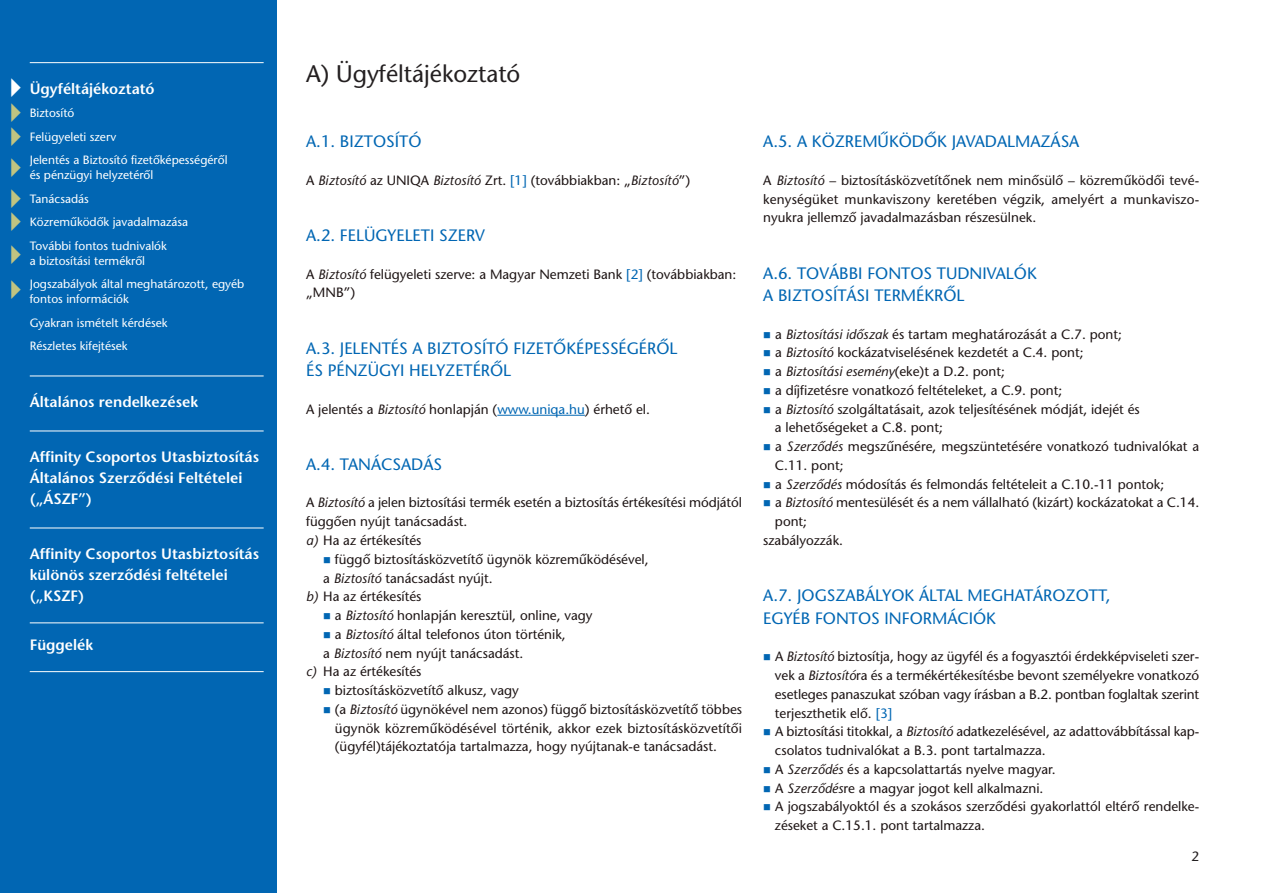
<style>
.page{position:relative;width:1263px;height:893px;background:#fff}
.page>*{position:absolute;margin:0;border:0;box-sizing:border-box;transform-origin:0 0}
.t1{font:24px "ITC Stone Sans M";color:#231f20}
.t2{font:16.5px "ITC Stone Sans M";color:#0166b3}
.t3{font:15px/21px "ITC Stone Sans M Semi";color:#fff}
.t4{font:13.5px/18.8px "ITC Stone Sans M";color:#1d1414}
.t5{font:italic 13.5px "ITC Stone Sans M";color:#1d1414}
.t6{font:13.5px "ITC Stone Sans M";color:#231f20}
.t7{font:12px/15px "ITC Stone Sans M";color:#fff}
.s1{font-style:italic}
.s2{color:#0166b3}
.s3{font-style:normal}
</style>
<div class="page">
<hr style="left:497px;top:415px;width:88px;height:1px;background:#0166b3">
<div style="left:0;top:0;width:276px;height:893px;background:#0166b3"></div>
<hr style="left:30px;top:62px;width:234px;height:1px;background:#fff">
<hr style="left:30px;top:376px;width:234px;height:1px;background:#fff">
<hr style="left:30px;top:431px;width:234px;height:1px;background:#fff">
<hr style="left:30px;top:528px;width:234px;height:1px;background:#fff">
<hr style="left:30px;top:622px;width:234px;height:1px;background:#fff">
<hr style="left:30px;top:671px;width:234px;height:1px;background:#fff">
<p class="t3" style="left:30px;top:80px;width:126px">Ügyféltájékoztató</p>
<p class="t7" style="left:30px;top:107px;width:46px">Biztosító</p>
<p class="t7" style="left:30px;top:130px;width:88px">Felügyeleti szerv</p>
<p class="t7" style="left:30px;top:154px;width:199px">Jelentés a Biztosító fizetőképességéről és pénzügyi helyzetéről</p>
<p class="t7" style="left:30px;top:192px;width:61px">Tanácsadás</p>
<p class="t7" style="left:30px;top:216px;width:160px">Közreműködők javadalmazása</p>
<p class="t7" style="left:30px;top:239px;width:139px">További fontos tudnivalók a biztosítási termékről</p>
<p class="t7" style="left:30px;top:278px;width:216px">Jogszabályok által meghatározott, egyéb fontos információk</p>
<p class="t7" style="left:30px;top:316px;width:139px">Gyakran ismételt kérdések</p>
<p class="t7" style="left:30px;top:340px;width:99px">Részletes kifejtések</p>
<p class="t3" style="left:30px;top:393px;width:170px">Általános rendelkezések</p>
<p class="t3" style="left:30px;top:448px;width:231px">Affinity Csoportos Utasbiztosítás<br>Általános Szerződési Feltételei („ÁSZF”)</p>
<p class="t3" style="left:30px;top:545px;width:231px">Affinity Csoportos Utasbiztosítás különös szerződési feltételei („KSZF)</p>
<p class="t3" style="left:30px;top:636px;width:65px">Függelék</p>
<p class="t1" style="left:306px;top:64px;width:216px">A) Ügyféltájékoztató</p>
<p class="t2" style="left:306px;top:135px;width:117px">A.1. BIZTOSÍTÓ</p>
<p class="t4" style="left:306px;top:172px;width:386px">A <span class="s1">Biztosító</span> az UNIQA <span class="s1">Biztosító</span> Zrt. <span class="s2">[1]</span> (továbbiakban: „<span class="s1">Biztosító</span>”)</p>
<p class="t2" style="left:306px;top:229px;width:180px">A.2. FELÜGYELETI SZERV</p>
<p class="t4" style="left:306px;top:266px;width:432px">A <span class="s1">Biztosító</span> felügyeleti szerve: a Magyar Nemzeti Bank <span class="s2">[2]</span> (továbbiakban: „MNB”)</p>
<p class="t2" style="left:306px;top:342px;width:373px">A.3. JELENTÉS A BIZTOSÍTÓ FIZETŐKÉPESSÉGÉRŐL</p>
<p class="t2" style="left:306px;top:364px;width:207px">ÉS PÉNZÜGYI HELYZETÉRŐL</p>
<p class="t4" style="left:306px;top:401px;width:345px">A jelentés a <span class="s1">Biztosító</span> honlapján (<span class="s2">www.uniqa.hu</span>) érhető el.</p>
<p class="t2" style="left:306px;top:458px;width:137px">A.4. TANÁCSADÁS</p>
<p class="t4" style="left:306px;top:495px;width:437px">A <span class="s1">Biztosító</span> a jelen biztosítási termék esetén a biztosítás értékesítési módjától függően nyújt tanácsadást.</p>
<p class="t4" style="left:306px;top:532px;width:117px"><span class="s1">a)</span> Ha az értékesítés</p>
<p class="t4" style="left:323px;top:551px;width:327px"><span class="s2">■</span> függő biztosításközvetítő ügynök közreműködésével,</p>
<p class="t4" style="left:323px;top:570px;width:171px">a <span class="s1">Biztosító</span> tanácsadást nyújt.</p>
<p class="t4" style="left:306px;top:589px;width:117px"><span class="s1">b)</span> Ha az értékesítés</p>
<p class="t4" style="left:323px;top:607px;width:271px"><span class="s2">■</span> a <span class="s1">Biztosító</span> honlapján keresztül, online, vagy</p>
<p class="t4" style="left:323px;top:626px;width:244px"><span class="s2">■</span> a <span class="s1">Biztosító</span> által telefonos úton történik,</p>
<p class="t4" style="left:323px;top:645px;width:202px">a <span class="s1">Biztosító</span> nem nyújt tanácsadást.</p>
<p class="t4" style="left:306px;top:664px;width:117px"><span class="s1">c)</span> Ha az értékesítés</p>
<p class="t4" style="left:323px;top:682px;width:197px"><span class="s2">■</span> biztosításközvetítő alkusz, vagy</p>
<p class="t4" style="left:335px;top:701px;width:409px;text-align:justify;text-indent:-12px"><span class="s2">■</span> (a <span class="s1">Biztosító</span> ügynökével nem azonos) függő biztosításközvetítő többes ügynök közreműködésével történik, akkor ezek biztosításközvetítői (ügyfél)tájékoztatója tartalmazza, hogy nyújtanak-e tanácsadást.</p>
<p class="t2" style="left:763px;top:135px;width:318px">A.5. A KÖZREMŰKÖDŐK JAVADALMAZÁSA</p>
<p class="t4" style="left:763px;top:172px;width:437px;text-align:justify">A <span class="s1">Biztosító</span> – biztosításközvetítőnek nem minősülő – közreműködői tevé&shy;kenységüket munkaviszony keretében végzik, amelyért a munkaviszo&shy;nyukra jellemző javadalmazásban részesülnek.</p>
<p class="t2" style="left:763px;top:267px;width:275px">A.6. TOVÁBBI FONTOS TUDNIVALÓK</p>
<p class="t2" style="left:763px;top:289px;width:203px">A BIZTOSÍTÁSI TERMÉKRŐL</p>
<p class="t4" style="left:763px;top:326px;width:360px"><span class="s2">■</span> a <span class="s1">Biztosítási időszak</span> és tartam meghatározását a C.7. pont;</p>
<p class="t4" style="left:763px;top:345px;width:322px"><span class="s2">■</span> a <span class="s1">Biztosító</span> kockázatviselésének kezdetét a C.4. pont;</p>
<p class="t5" style="left:763px;top:366px;width:243px"><span class="s2">■</span> <span class="s3">a</span> Biztosítási esemény<span class="s3">(eke)t a D.2. pont;</span></p>
<p class="t4" style="left:763px;top:382px;width:300px"><span class="s2">■</span> a díjfizetésre vonatkozó feltételeket, a C.9. pont;</p>
<p class="t4" style="left:775px;top:401px;width:366px;text-indent:-12px"><span class="s2">■</span> a <span class="s1">Biztosító</span> szolgáltatásait, azok teljesítésének módját, idejét és a lehetőségeket a C.8. pont;</p>
<p class="t4" style="left:775px;top:439px;width:426px;text-indent:-12px"><span class="s2">■</span> a <span class="s1">Szerződés</span> megszűnésére, megszüntetésére vonatkozó tudnivalókat a<br>C.11. pont;</p>
<p class="t4" style="left:763px;top:476px;width:402px"><span class="s2">■</span> a <span class="s1">Szerződés</span> módosítás és felmondás feltételeit a C.10.-11 pontok;</p>
<p class="t4" style="left:775px;top:495px;width:426px;text-indent:-12px"><span class="s2">■</span> a <span class="s1">Biztosító</span> mentesülését és a nem vállalható (kizárt) kockázatokat a C.14. pont;</p>
<p class="t4" style="left:763px;top:532px;width:81px">szabályozzák.</p>
<p class="t2" style="left:763px;top:589px;width:349px">A.7. JOGSZABÁLYOK ÁLTAL MEGHATÁROZOTT,</p>
<p class="t2" style="left:763px;top:612px;width:234px">EGYÉB FONTOS INFORMÁCIÓK</p>
<p class="t4" style="left:775px;top:649px;width:426px;text-align:justify;text-indent:-12px"><span class="s2">■</span> A <span class="s1">Biztosító</span> biztosítja, hogy az ügyfél és a fogyasztói érdekképviseleti szer&shy;vek a <span class="s1">Biztosító</span>ra és a termékértékesítésbe bevont személyekre vonatkozó esetleges panaszukat szóban vagy írásban a B.2. pontban foglaltak szerint terjeszthetik elő. <span class="s2">[3]</span></p>
<p class="t4" style="left:775px;top:724px;width:426px;text-indent:-12px"><span class="s2">■</span> A biztosítási titokkal, a <span class="s1">Biztosító</span> adatkezelésével, az adattovábbítással kap&shy;csolatos tudnivalókat a B.3. pont tartalmazza.</p>
<p class="t4" style="left:763px;top:761px;width:294px"><span class="s2">■</span> A <span class="s1">Szerződés</span> és a kapcsolattartás nyelve magyar.</p>
<p class="t4" style="left:763px;top:780px;width:282px"><span class="s2">■</span> A <span class="s1">Szerződés</span>re a magyar jogot kell alkalmazni.</p>
<p class="t4" style="left:775px;top:799px;width:426px;text-indent:-12px"><span class="s2">■</span> A jogszabályoktól és a szokásos szerződési gyakorlattól eltérő rendelke&shy;zéseket a C.15.1. pont tartalmazza.</p>
<p class="t6" style="left:1191px;top:851px;width:9px">2</p>
</div>
